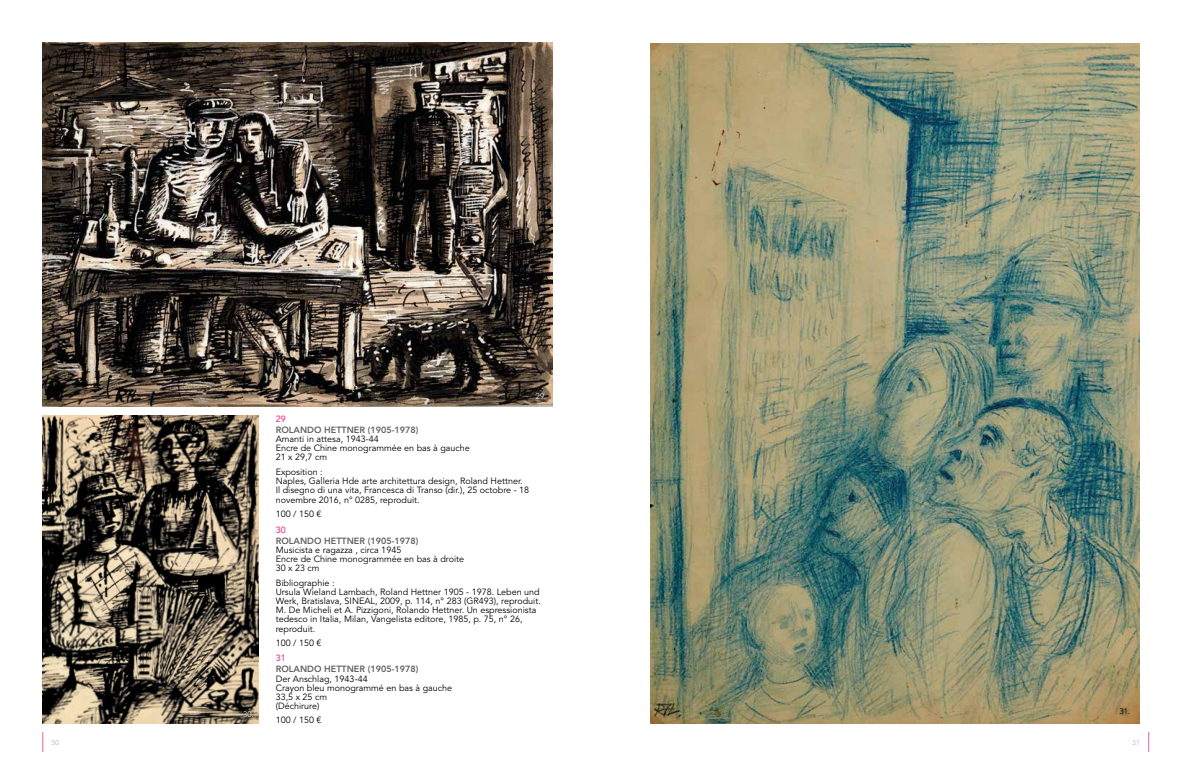
<style>
.page{position:relative;width:1191px;height:766px;background:#fff}
.page>*{position:absolute;margin:0;border:0;box-sizing:border-box;transform-origin:0 0}
.t1{font:9px/9px "Avenir LT Std";color:#000}
.t2{font:800 9px "Avenir LT Std";color:#646363}
.t3{font:500 9px "Avenir LT Std";color:#e93a8d}
.t4{font:300 8px "Avenir LT Std";color:#fff}
.t5{font:300 8px "Avenir LT Std";color:#000}
.t6{font:7px "Avenir LT Std";color:#b5b4b4}
</style>
<div class="page">
<img style="left:43px;top:43px;width:510px;height:363px">
<img style="left:650px;top:43px;width:489px;height:680px">
<img style="left:43px;top:415px;width:216px;height:308px">
<svg style="left:1117px;top:705px;width:15px;height:11px"></svg>
<svg style="left:241px;top:707px;width:15px;height:12px"></svg>
<svg style="left:43px;top:732px;width:1px;height:19px"></svg>
<svg style="left:1148px;top:732px;width:1px;height:19px"></svg>
<p class="t4" style="left:536px;top:391px;width:12px">29.</p>
<p class="t4" style="left:243px;top:709px;width:12px">30.</p>
<p class="t3" style="left:276px;top:414px;width:12px">29</p>
<p class="t2" style="left:276px;top:425px;width:144px">ROLANDO HETTNER (1905-1978)</p>
<p class="t1" style="left:276px;top:435px;width:196px">Amanti in attesa, 1943-44<br>Encre de Chine monogrammée en bas à gauche<br>21 x 29,7 cm</p>
<p class="t1" style="left:276px;top:468px;width:255px">Exposition :<br>Naples, Galleria Hde arte architettura design, Roland Hettner.<br>Il disegno di una vita, Francesca di Transo (dir.), 25 octobre - 18</p>
<p class="t1" style="left:276px;top:493px;width:145px;line-height:14px">novembre 2016, n° 0285, reproduit.<br>100 / 150 €</p>
<p class="t3" style="left:276px;top:524px;width:12px">30</p>
<p class="t2" style="left:276px;top:535px;width:144px">ROLANDO HETTNER (1905-1978)</p>
<p class="t1" style="left:276px;top:545px;width:190px">Musicista e ragazza , circa 1945<br>Encre de Chine monogrammée en bas à droite<br>30 x 23 cm</p>
<p class="t1" style="left:276px;top:578px;width:267px">Bibliographie :<br>Ursula Wieland Lambach, Roland Hettner 1905 - 1978. Leben und Werk, Bratislava, SINEAL, 2009, p. 114, n° 283 (GR493), reproduit.<br>M. De Micheli et A. Pizzigoni, Rolando Hettner. Un espressionista tedesco in Italia, Milan, Vangelista editore, 1985, p. 75, n° 26,</p>
<p class="t1" style="left:276px;top:622px;width:47px;line-height:14px">reproduit.<br>100 / 150 €</p>
<p class="t3" style="left:276px;top:653px;width:12px">31</p>
<p class="t2" style="left:276px;top:663px;width:144px">ROLANDO HETTNER (1905-1978)</p>
<p class="t1" style="left:276px;top:674px;width:178px">Der Anschlag, 1943-44<br>Crayon bleu monogrammé en bas à gauche<br>33,5 x 25 cm</p>
<p class="t1" style="left:276px;top:699px;width:47px;line-height:14px">(Déchirure)<br>100 / 150 €</p>
<p class="t5" style="left:1119px;top:706px;width:12px">31.</p>
<p class="t6" style="left:51px;top:737px;width:9px">30</p>
<p class="t6" style="left:1132px;top:737px;width:9px">31</p>
</div>
